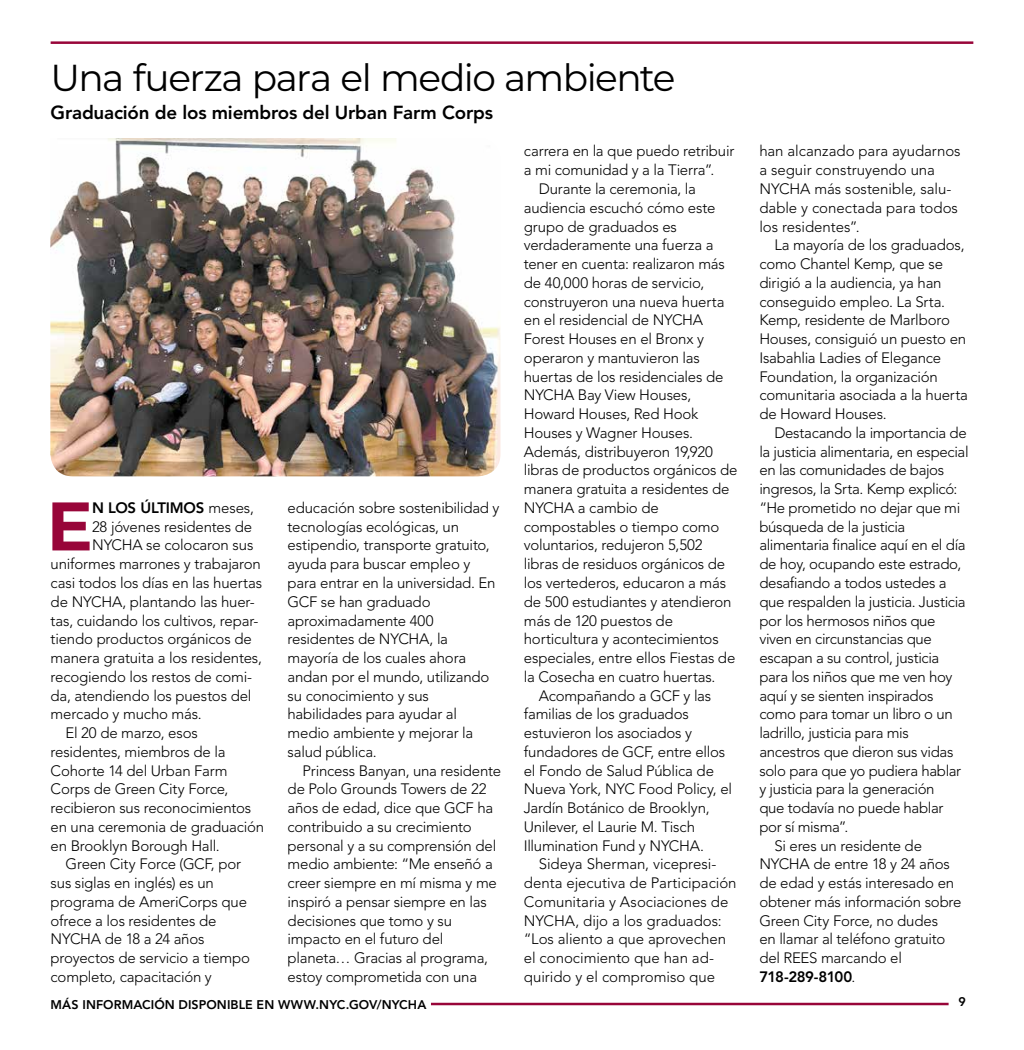
<style>
.page{position:relative;width:1024px;height:1050px;background:#fff}
.page>*{position:absolute;margin:0;border:0;box-sizing:border-box;transform-origin:0 0}
.t1{font:700 68.62px "Montserrat";color:#980539}
.t2{font:37.5px "Montserrat";letter-spacing:-.04em;color:#000}
.t3{font:800 18.75px "Avenir LT Std";letter-spacing:-.01em;color:#000}
.t4{font:300 15px/18.8px "Avenir LT Std";letter-spacing:-.015em;color:#000}
.t5{font:800 15px "Avenir LT Std";letter-spacing:-.03em;color:#000}
.t6{font:800 12.5px "Avenir LT Std";letter-spacing:.005em;color:#000}
.s1{font-weight:300}
</style>
<div class="page">
<hr style="left:431px;top:1002px;width:517px;height:3px;background:#980539">
<hr style="left:51px;top:41px;width:922px;height:3px;background:#980539">
<img style="left:50px;top:138px;width:450px;height:338px">
<h2 class="t2" style="left:51px;top:52px;width:626px">Una fuerza para el medio ambiente</h2>
<p class="t3" style="left:51px;top:102px;width:444px">Graduación de los miembros del Urban Farm Corps</p>
<h1 class="t1" style="left:47px;top:476px;width:48px">E</h1>
<p class="t5" style="left:92px;top:499px;width:163px">N LOS ÚLTIMOS <span class="s1">meses,</span></p>
<p class="t4" style="left:92px;top:517px;width:162px">28 jóvenes residentes de</p>
<p class="t4" style="left:92px;top:536px;width:163px">NYCHA se colocaron sus</p>
<p class="t4" style="left:51px;top:554px;width:212px">uniformes marrones y trabajaron</p>
<p class="t4" style="left:51px;top:573px;width:213px">casi todos los días en las huertas</p>
<p class="t4" style="left:51px;top:592px;width:206px">de NYCHA, plantando las huer-</p>
<p class="t4" style="left:51px;top:611px;width:209px">tas, cuidando los cultivos, repar-</p>
<p class="t4" style="left:51px;top:629px;width:203px">tiendo productos orgánicos de</p>
<p class="t4" style="left:51px;top:648px;width:213px">manera gratuita a los residentes,</p>
<p class="t4" style="left:51px;top:667px;width:203px">recogiendo los restos de comi-</p>
<p class="t4" style="left:51px;top:686px;width:202px">da, atendiendo los puestos del</p>
<p class="t4" style="left:51px;top:704px;width:153px">mercado y mucho más.</p>
<p class="t4" style="left:66px;top:723px;width:134px">El 20 de marzo, esos</p>
<p class="t4" style="left:51px;top:742px;width:176px">residentes, miembros de la</p>
<p class="t4" style="left:51px;top:761px;width:178px">Cohorte 14 del Urban Farm</p>
<p class="t4" style="left:51px;top:779px;width:179px">Corps de Green City Force,</p>
<p class="t4" style="left:51px;top:798px;width:202px">recibieron sus reconocimientos</p>
<p class="t4" style="left:51px;top:817px;width:215px">en una ceremonia de graduación</p>
<p class="t4" style="left:51px;top:836px;width:171px">en Brooklyn Borough Hall.</p>
<p class="t4" style="left:66px;top:854px;width:177px">Green City Force (GCF, por</p>
<p class="t4" style="left:51px;top:873px;width:165px">sus siglas en inglés) es un</p>
<p class="t4" style="left:51px;top:892px;width:198px">programa de AmeriCorps que</p>
<p class="t4" style="left:51px;top:911px;width:167px">ofrece a los residentes de</p>
<p class="t4" style="left:51px;top:929px;width:155px">NYCHA de 18 a 24 años</p>
<p class="t4" style="left:51px;top:948px;width:201px">proyectos de servicio a tiempo</p>
<p class="t4" style="left:51px;top:967px;width:163px">completo, capacitación y</p>
<p class="t4" style="left:288px;top:498px;width:213px">educación sobre sostenibilidad y tecnologías ecológicas, un estipendio, transporte gratuito, ayuda para buscar empleo y para entrar en la universidad. En<br>GCF se han graduado aproximadamente 400 residentes de NYCHA, la mayoría de los cuales ahora andan por el mundo, utilizando su conocimiento y sus habilidades para ayudar al medio ambiente y mejorar la salud pública.</p>
<p class="t4" style="left:288px;top:761px;width:215px;text-indent:15px">Princess Banyan, una residente de Polo Grounds Towers de 22 años de edad, dice que GCF ha contribuido a su crecimiento personal y a su comprensión del medio ambiente: “Me enseñó a creer siempre en mí misma y me inspiró a pensar siempre en las decisiones que tomo y su impacto en el futuro del planeta… Gracias al programa, estoy comprometida con una</p>
<p class="t4" style="left:524px;top:142px;width:212px">carrera en la que puedo retribuir</p>
<p class="t4" style="left:524px;top:161px;width:192px">a mi comunidad y a la Tierra”.</p>
<p class="t4" style="left:539px;top:179px;width:158px">Durante la ceremonia, la</p>
<p class="t4" style="left:524px;top:198px;width:193px">audiencia escuchó cómo este</p>
<p class="t4" style="left:524px;top:217px;width:155px">grupo de graduados es</p>
<p class="t4" style="left:524px;top:236px;width:191px">verdaderamente una fuerza a</p>
<p class="t4" style="left:524px;top:254px;width:202px">tener en cuenta: realizaron más</p>
<p class="t4" style="left:524px;top:273px;width:182px">de 40,000 horas de servicio,</p>
<p class="t4" style="left:524px;top:292px;width:202px">construyeron una nueva huerta</p>
<p class="t4" style="left:524px;top:311px;width:181px">en el residencial de NYCHA</p>
<p class="t4" style="left:524px;top:329px;width:182px">Forest Houses en el Bronx y</p>
<p class="t4" style="left:524px;top:348px;width:177px">operaron y mantuvieron las</p>
<p class="t4" style="left:524px;top:367px;width:201px">huertas de los residenciales de</p>
<p class="t4" style="left:524px;top:386px;width:169px">NYCHA Bay View Houses,</p>
<p class="t4" style="left:524px;top:404px;width:176px">Howard Houses, Red Hook</p>
<p class="t4" style="left:524px;top:423px;width:171px">Houses y Wagner Houses.</p>
<p class="t4" style="left:524px;top:442px;width:191px">Además, distribuyeron 19,920</p>
<p class="t4" style="left:524px;top:461px;width:215px">libras de productos orgánicos de</p>
<p class="t4" style="left:524px;top:479px;width:207px">manera gratuita a residentes de</p>
<p class="t4" style="left:524px;top:498px;width:136px">NYCHA a cambio de</p>
<p class="t4" style="left:524px;top:517px;width:197px">compostables o tiempo como</p>
<p class="t4" style="left:524px;top:536px;width:180px">voluntarios, redujeron 5,502</p>
<p class="t4" style="left:524px;top:554px;width:203px">libras de residuos orgánicos de</p>
<p class="t4" style="left:524px;top:573px;width:204px">los vertederos, educaron a más</p>
<p class="t4" style="left:524px;top:592px;width:209px">de 500 estudiantes y atendieron</p>
<p class="t4" style="left:524px;top:611px;width:151px">más de 120 puestos de</p>
<p class="t4" style="left:524px;top:629px;width:196px">horticultura y acontecimientos</p>
<p class="t4" style="left:524px;top:648px;width:213px">especiales, entre ellos Fiestas de</p>
<p class="t4" style="left:524px;top:667px;width:193px">la Cosecha en cuatro huertas.</p>
<p class="t4" style="left:539px;top:686px;width:174px">Acompañando a GCF y las</p>
<p class="t4" style="left:524px;top:704px;width:166px">familias de los graduados</p>
<p class="t4" style="left:524px;top:723px;width:170px">estuvieron los asociados y</p>
<p class="t4" style="left:524px;top:742px;width:203px">fundadores de GCF, entre ellos</p>
<p class="t4" style="left:524px;top:761px;width:192px">el Fondo de Salud Pública de</p>
<p class="t4" style="left:524px;top:779px;width:210px">Nueva York, NYC Food Policy, el</p>
<p class="t4" style="left:524px;top:798px;width:187px">Jardín Botánico de Brooklyn,</p>
<p class="t4" style="left:524px;top:817px;width:173px">Unilever, el Laurie M. Tisch</p>
<p class="t4" style="left:524px;top:836px;width:182px">Illumination Fund y NYCHA.</p>
<p class="t4" style="left:539px;top:854px;width:179px">Sideya Sherman, vicepresi-</p>
<p class="t4" style="left:524px;top:873px;width:214px">denta ejecutiva de Participación</p>
<p class="t4" style="left:524px;top:892px;width:206px">Comunitaria y Asociaciones de</p>
<p class="t4" style="left:524px;top:911px;width:199px">NYCHA, dijo a los graduados:</p>
<p class="t4" style="left:524px;top:929px;width:204px">“Los aliento a que aprovechen</p>
<p class="t4" style="left:524px;top:948px;width:192px">el conocimiento que han ad-</p>
<p class="t4" style="left:524px;top:967px;width:193px">quirido y el compromiso que</p>
<p class="t4" style="left:759px;top:142px;width:203px">han alcanzado para ayudarnos a seguir construyendo una<br>NYCHA más sostenible, salu&shy;dable y conectada para todos los residentes”.</p>
<p class="t4" style="left:759px;top:236px;width:210px;text-indent:15px">La mayoría de los graduados, como Chantel Kemp, que se dirigió a la audiencia, ya han conseguido empleo. La Srta.<br>Kemp, residente de Marlboro<br>Houses, consiguió un puesto en<br>Isabahlia Ladies of Elegance<br>Foundation, la organización comunitaria asociada a la huerta de Howard Houses.</p>
<p class="t4" style="left:774px;top:423px;width:194px">Destacando la importancia de</p>
<p class="t4" style="left:759px;top:442px;width:211px">la justicia alimentaria, en especial</p>
<p class="t4" style="left:759px;top:461px;width:186px">en las comunidades de bajos</p>
<p class="t4" style="left:759px;top:479px;width:200px">ingresos, la Srta. Kemp explicó:</p>
<p class="t4" style="left:759px;top:498px;width:202px">“He prometido no dejar que mi</p>
<p class="t4" style="left:759px;top:517px;width:147px">búsqueda de la justicia</p>
<p class="t4" style="left:759px;top:536px;width:208px">alimentaria finalice aquí en el día</p>
<p class="t4" style="left:759px;top:554px;width:203px">de hoy, ocupando este estrado,</p>
<p class="t4" style="left:759px;top:573px;width:189px">desafiando a todos ustedes a</p>
<p class="t4" style="left:759px;top:592px;width:208px">que respalden la justicia. Justicia</p>
<p class="t4" style="left:759px;top:611px;width:178px">por los hermosos niños que</p>
<p class="t4" style="left:759px;top:629px;width:174px">viven en circunstancias que</p>
<p class="t4" style="left:759px;top:648px;width:182px">escapan a su control, justicia</p>
<p class="t4" style="left:759px;top:667px;width:195px">para los niños que me ven hoy</p>
<p class="t4" style="left:759px;top:686px;width:176px">aquí y se sienten inspirados</p>
<p class="t4" style="left:759px;top:704px;width:195px">como para tomar un libro o un</p>
<p class="t4" style="left:759px;top:723px;width:151px">ladrillo, justicia para mis</p>
<p class="t4" style="left:759px;top:742px;width:196px">ancestros que dieron sus vidas</p>
<p class="t4" style="left:759px;top:761px;width:203px">solo para que yo pudiera hablar</p>
<p class="t4" style="left:759px;top:779px;width:177px">y justicia para la generación</p>
<p class="t4" style="left:759px;top:798px;width:186px">que todavía no puede hablar</p>
<p class="t4" style="left:759px;top:817px;width:91px">por sí misma”.</p>
<p class="t4" style="left:774px;top:836px;width:149px">Si eres un residente de</p>
<p class="t4" style="left:759px;top:854px;width:192px">NYCHA de entre 18 y 24 años</p>
<p class="t4" style="left:759px;top:873px;width:196px">de edad y estás interesado en</p>
<p class="t4" style="left:759px;top:892px;width:204px">obtener más información sobre</p>
<p class="t4" style="left:759px;top:911px;width:180px">Green City Force, no dudes</p>
<p class="t4" style="left:759px;top:929px;width:188px">en llamar al teléfono gratuito</p>
<p class="t4" style="left:759px;top:948px;width:144px">del REES marcando el</p>
<p class="t5" style="left:759px;top:967px;width:98px">718-289-8100<span class="s1">.</span></p>
<p class="t6" style="left:51px;top:996px;width:377px">MÁS INFORMACIÓN DISPONIBLE EN WWW.NYC.GOV/NYCHA</p>
<p class="t6" style="left:958px;top:994px;width:9px">9</p>
</div>
